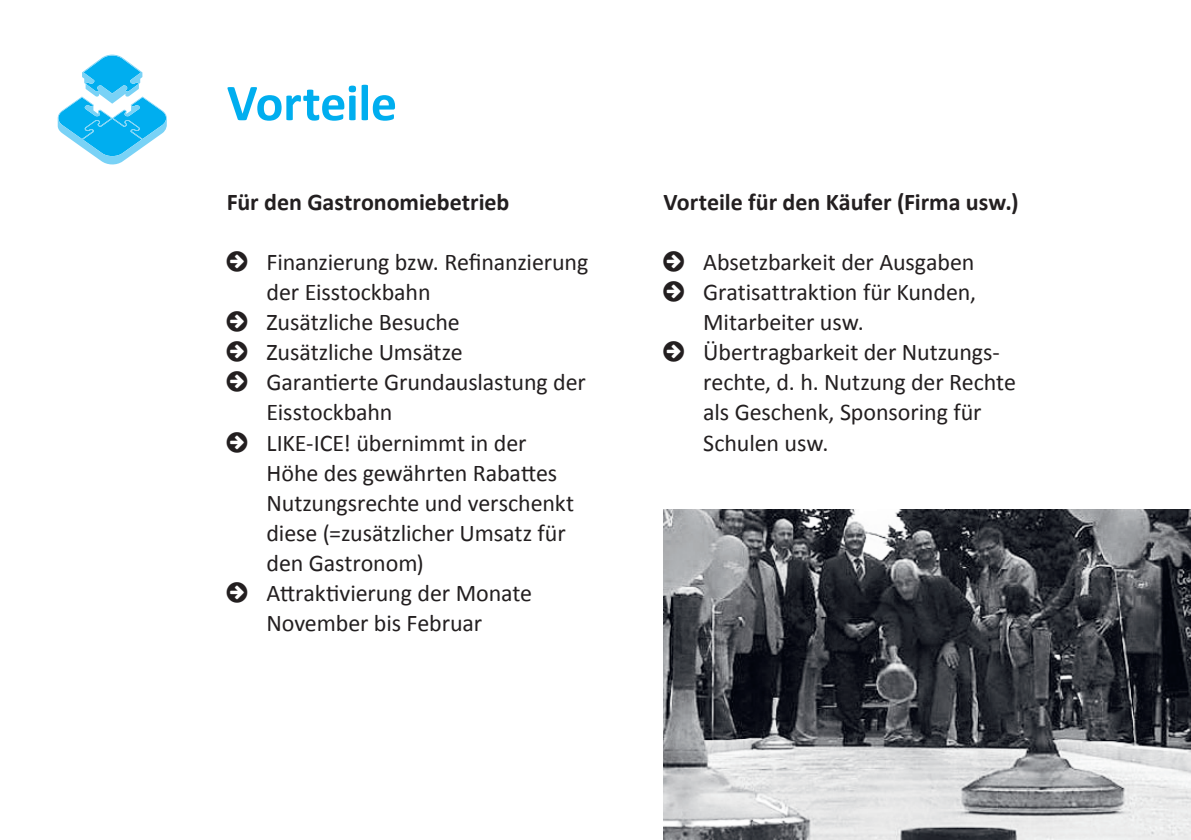
<style>
.page{position:relative;width:1191px;height:840px;background:#fff}
.page>*{position:absolute;margin:0;border:0;box-sizing:border-box;transform-origin:0 0}
.t1{font:700 52px "Calibri";letter-spacing:-.01em;color:#00aeef}
.t2{font:24px/30px "Calibri";letter-spacing:-.005em;color:#231f20}
.t3{font:700 24px "Calibri";color:#231f20}
</style>
<div class="page">
<img style="left:663px;top:509px;width:528px;height:330px">
<svg style="left:58px;top:55px;width:109px;height:110px"></svg>
<h1 class="t1" style="left:227px;top:70px;width:172px">Vorteile</h1>
<p class="t3" style="left:227px;top:187px;width:284px">Für den Gastronomiebetrieb</p>
<p class="t2" style="left:266px;top:246px;width:323px">Finanzierung bzw. Refinanzierung der Eisstockbahn<br>Zusätzliche Besuche<br>Zusätzliche Umsätze<br>Garantierte Grundauslastung der<br>Eisstockbahn<br>LIKE-ICE! übernimmt in der<br>Höhe des gewährten Rabattes<br>Nutzungsrechte und verschenkt diese (=zusätzlicher Umsatz für den Gastronom)<br>Attraktivierung der Monate<br>November bis Februar</p>
<p class="t3" style="left:663px;top:187px;width:356px">Vorteile für den Käufer (Firma usw.)</p>
<p class="t2" style="left:703px;top:246px;width:314px">Absetzbarkeit der Ausgaben<br>Gratisattraktion für Kunden,<br>Mitarbeiter usw.<br>Übertragbarkeit der Nutzungs&shy;rechte, d. h. Nutzung der Rechte als Geschenk, Sponsoring für<br>Schulen usw.</p>
</div>
